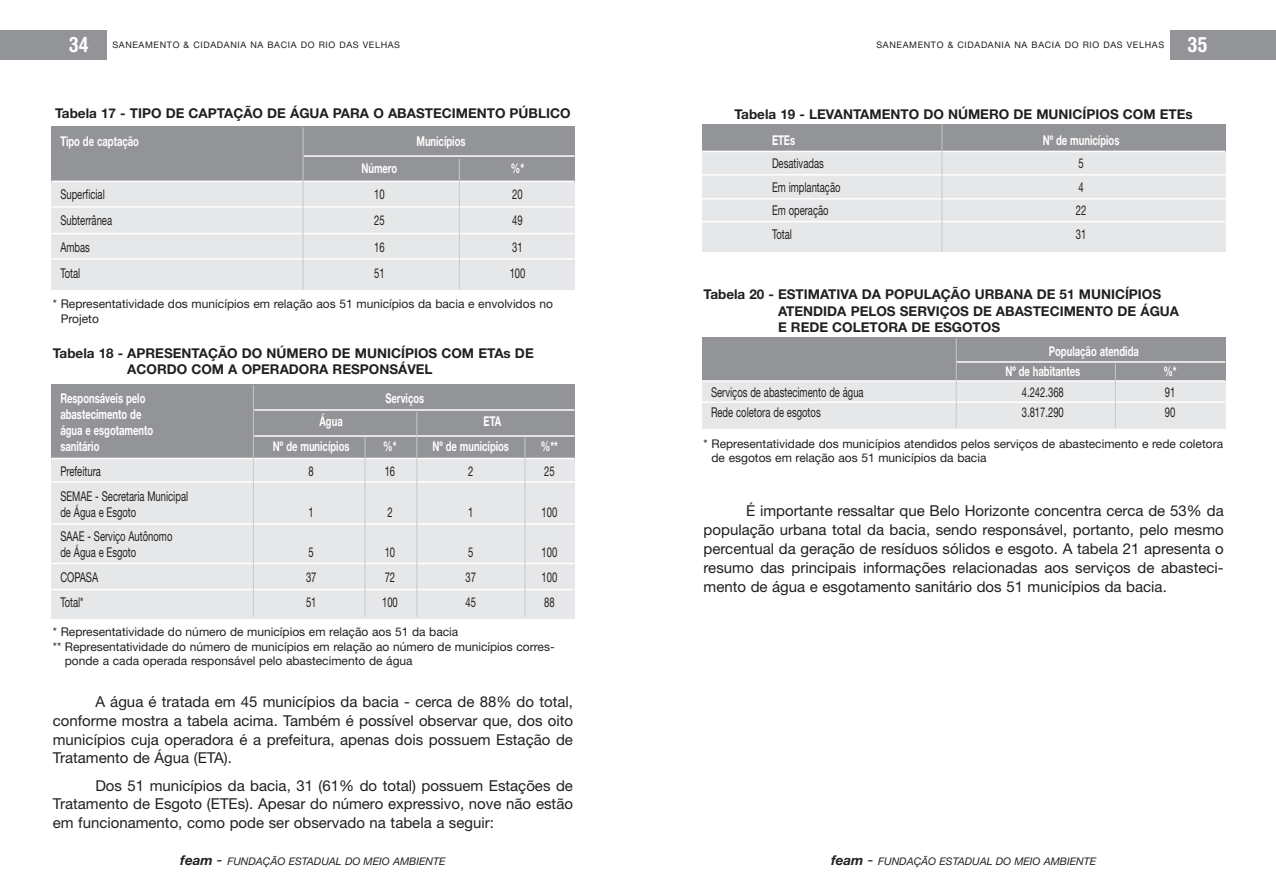
<style>
.page{position:relative;width:1276px;height:893px;background:#fff}
.page>*{position:absolute;margin:0;border:0;box-sizing:border-box;transform-origin:0 0}
.t1{font:700 condensed 21px "Helvetica Rounded";color:#fff}
.t2{font:15px/18.8px "Helvetica Neue";color:#231f1f;text-align:justify}
.t3{font:700 13.5px/16.2px "Helvetica Neue";color:#231f1f}
.t4{font:13.5px/16px "Helvetica Neue";color:#231f1f;scale:.7 1}
.t5{font:700 13.5px/16px "Helvetica Neue";color:#fff;scale:.7 1}
.t6{font:12px/15px "Helvetica Neue";color:#231f1f}
.t7{font:italic 10.5px "Helvetica Neue";color:#231f1f}
.t8{font:9px "Helvetica Neue";letter-spacing:.07em;color:#231f1f}
.s1{font-weight:700;font-size:13.5px}
.s2{font-size:15px}
</style>
<div class="page">
<div style="left:702px;top:337px;width:523px;height:91px;background:#e6e7e8"></div>
<div style="left:702px;top:337px;width:523px;height:44px;background:#939497"></div>
<div style="left:702px;top:124px;width:523px;height:128px;background:#e6e7e8"></div>
<div style="left:702px;top:124px;width:523px;height:28px;background:#939497"></div>
<div style="left:51px;top:384px;width:523px;height:234px;background:#e6e7e8"></div>
<div style="left:51px;top:384px;width:523px;height:74px;background:#939497"></div>
<div style="left:51px;top:126px;width:523px;height:164px;background:#e6e7e8"></div>
<div style="left:51px;top:126px;width:523px;height:56px;background:#939497"></div>
<div style="left:1170px;top:30px;width:106px;height:30px;background:#939497"></div>
<div style="left:0;top:30px;width:107px;height:30px;background:#939497"></div>
<hr style="left:51px;top:181px;width:523px;height:1px;background:#fff">
<hr style="left:304px;top:155px;width:270px;height:2px;background:#fff">
<hr style="left:51px;top:206px;width:523px;height:2px;background:#fff">
<hr style="left:51px;top:233px;width:523px;height:1px;background:#fff">
<hr style="left:51px;top:258px;width:523px;height:1px;background:#fff">
<hr style="left:51px;top:457px;width:523px;height:2px;background:#fff">
<hr style="left:51px;top:481px;width:523px;height:1px;background:#fff">
<hr style="left:51px;top:523px;width:523px;height:1px;background:#fff">
<hr style="left:51px;top:562px;width:523px;height:2px;background:#fff">
<hr style="left:51px;top:588px;width:523px;height:2px;background:#fff">
<hr style="left:254px;top:435px;width:320px;height:2px;background:#fff">
<hr style="left:254px;top:409px;width:320px;height:2px;background:#fff">
<hr style="left:702px;top:151px;width:523px;height:1px;background:#fff">
<hr style="left:702px;top:174px;width:523px;height:2px;background:#fff">
<hr style="left:702px;top:198px;width:523px;height:1px;background:#fff">
<hr style="left:702px;top:221px;width:523px;height:1px;background:#fff">
<hr style="left:702px;top:380px;width:523px;height:2px;background:#fff">
<hr style="left:702px;top:401px;width:523px;height:2px;background:#fff">
<hr style="left:956px;top:361px;width:269px;height:2px;background:#fff">
<hr style="left:303px;top:127px;width:1px;height:162px;background:#c7c8ca">
<hr style="left:459px;top:159px;width:1px;height:130px;background:#c7c8ca">
<hr style="left:253px;top:385px;width:1px;height:232px;background:#c7c8ca">
<hr style="left:416px;top:412px;width:1px;height:205px;background:#c7c8ca">
<hr style="left:365px;top:437px;width:1px;height:180px;background:#c7c8ca">
<hr style="left:524px;top:437px;width:1px;height:180px;background:#c7c8ca">
<hr style="left:941px;top:124px;width:1px;height:127px;background:#c7c8ca">
<hr style="left:956px;top:338px;width:1px;height:90px;background:#c7c8ca">
<hr style="left:1115px;top:364px;width:1px;height:64px;background:#c7c8ca">
<h1 class="t1" style="left:69px;top:36px;width:22px">34</h1>
<p class="t8" style="left:112px;top:42px;width:289px">SANEAMENTO &amp; CIDADANIA NA BACIA DO RIO DAS VELHAS</p>
<p class="t3" style="left:55px;top:106px;width:517px">Tabela 17 - TIPO DE CAPTAÇÃO DE ÁGUA PARA O ABASTECIMENTO PÚBLICO</p>
<p class="t5" style="left:60px;top:135px;width:114px">Tipo de captação</p>
<p class="t5" style="left:416px;top:135px;width:72px">Municípios</p>
<p class="t5" style="left:361px;top:161px;width:53px">Número</p>
<p class="t5" style="left:511px;top:161px;width:20px">%*</p>
<p class="t4" style="left:60px;top:188px;width:65px">Superficial</p>
<p class="t4" style="left:374px;top:188px;width:17px">10</p>
<p class="t4" style="left:512px;top:188px;width:17px">20</p>
<p class="t4" style="left:60px;top:214px;width:75px">Subterrânea</p>
<p class="t4" style="left:374px;top:214px;width:17px">25</p>
<p class="t4" style="left:512px;top:214px;width:17px">49</p>
<p class="t4" style="left:60px;top:240px;width:44px">Ambas</p>
<p class="t4" style="left:374px;top:240px;width:17px">16</p>
<p class="t4" style="left:512px;top:240px;width:17px">31</p>
<p class="t4" style="left:60px;top:267px;width:30px">Total</p>
<p class="t4" style="left:374px;top:267px;width:17px">51</p>
<p class="t4" style="left:510px;top:267px;width:24px">100</p>
<p class="t6" style="left:61px;top:298px;width:494px;text-indent:-8px">* Representatividade dos municípios em relação aos 51 municípios da bacia e envolvidos no<br>Projeto</p>
<p class="t3" style="left:127px;top:346px;width:408px;text-indent:-74px">Tabela 18 - APRESENTAÇÃO DO NÚMERO DE MUNICÍPIOS COM ETAs DE<br>ACORDO COM A OPERADORA RESPONSÁVEL</p>
<p class="t5" style="left:60px;top:391px;width:123px">Responsáveis pelo</p>
<p class="t5" style="left:385px;top:391px;width:57px">Serviços</p>
<p class="t5" style="left:60px;top:407px;width:134px">abastecimento de água e esgotamento</p>
<p class="t5" style="left:319px;top:414px;width:35px">Água</p>
<p class="t5" style="left:483px;top:414px;width:27px">ETA</p>
<p class="t5" style="left:60px;top:439px;width:57px">sanitário</p>
<p class="t5" style="left:273px;top:439px;width:111px">Nº de municípios</p>
<p class="t5" style="left:383px;top:439px;width:20px">%*</p>
<p class="t5" style="left:432px;top:439px;width:111px">Nº de municípios</p>
<p class="t5" style="left:541px;top:439px;width:26px">%**</p>
<p class="t4" style="left:60px;top:464px;width:59px">Prefeitura</p>
<p class="t4" style="left:309px;top:464px;width:9px">8</p>
<p class="t4" style="left:385px;top:464px;width:17px">16</p>
<p class="t4" style="left:468px;top:464px;width:9px">2</p>
<p class="t4" style="left:544px;top:464px;width:17px">25</p>
<p class="t4" style="left:60px;top:489px;width:184px">SEMAE - Secretaria Municipal de Água e Esgoto</p>
<p class="t4" style="left:309px;top:505px;width:9px">1</p>
<p class="t4" style="left:387px;top:505px;width:9px">2</p>
<p class="t4" style="left:468px;top:505px;width:9px">1</p>
<p class="t4" style="left:541px;top:505px;width:24px">100</p>
<p class="t4" style="left:60px;top:529px;width:162px">SAAE - Serviço Autônomo de Água e Esgoto</p>
<p class="t4" style="left:309px;top:546px;width:9px">5</p>
<p class="t4" style="left:385px;top:546px;width:17px">10</p>
<p class="t4" style="left:468px;top:546px;width:9px">5</p>
<p class="t4" style="left:541px;top:546px;width:24px">100</p>
<p class="t4" style="left:60px;top:570px;width:55px">COPASA</p>
<p class="t4" style="left:306px;top:570px;width:17px">37</p>
<p class="t4" style="left:385px;top:570px;width:17px">72</p>
<p class="t4" style="left:465px;top:570px;width:17px">37</p>
<p class="t4" style="left:541px;top:570px;width:24px">100</p>
<p class="t4" style="left:60px;top:595px;width:35px">Total*</p>
<p class="t4" style="left:306px;top:595px;width:17px">51</p>
<p class="t4" style="left:382px;top:595px;width:24px">100</p>
<p class="t4" style="left:465px;top:595px;width:17px">45</p>
<p class="t4" style="left:544px;top:595px;width:17px">88</p>
<p class="t6" style="left:53px;top:625px;width:407px">* Representatividade do número de municípios em relação aos 51 da bacia</p>
<p class="t6" style="left:53px;top:640px;width:503px">** Representatividade do número de municípios em relação ao número de municípios corres-</p>
<p class="t6" style="left:65px;top:654px;width:349px">ponde a cada operada responsável pelo abastecimento de água</p>
<p class="t2" style="left:53px;top:693px;width:522px;text-indent:43px">A água é tratada em 45 municípios da bacia - cerca de 88% do total, conforme mostra a tabela acima. Também é possível observar que, dos oito municípios cuja operadora é a prefeitura, apenas dois possuem Estação de Tratamento de Água (ETA).</p>
<p class="t2" style="left:53px;top:777px;width:522px;text-indent:43px">Dos 51 municípios da bacia, 31 (61% do total) possuem Estações de Tratamento de Esgoto (ETEs). Apesar do número expressivo, nove não estão em funcionamento, como pode ser observado na tabela a seguir:</p>
<p class="t7" style="left:180px;top:857px;width:267px"><span class="s1">feam</span> <span class="s2">-</span> FUNDAÇÃO ESTADUAL DO MEIO AMBIENTE</p>
<p class="t8" style="left:876px;top:42px;width:289px">SANEAMENTO &amp; CIDADANIA NA BACIA DO RIO DAS VELHAS</p>
<h1 class="t1" style="left:1187px;top:36px;width:22px">35</h1>
<p class="t3" style="left:734px;top:107px;width:460px">Tabela 19 - LEVANTAMENTO DO NÚMERO DE MUNICÍPIOS COM ETEs</p>
<p class="t5" style="left:772px;top:133px;width:34px">ETEs</p>
<p class="t5" style="left:1043px;top:133px;width:111px">Nº de municípios</p>
<p class="t4" style="left:772px;top:157px;width:75px">Desativadas</p>
<p class="t4" style="left:1078px;top:157px;width:9px">5</p>
<p class="t4" style="left:772px;top:180px;width:99px">Em implantação</p>
<p class="t4" style="left:1078px;top:180px;width:9px">4</p>
<p class="t4" style="left:772px;top:204px;width:82px">Em operação</p>
<p class="t4" style="left:1076px;top:204px;width:17px">22</p>
<p class="t4" style="left:772px;top:227px;width:30px">Total</p>
<p class="t4" style="left:1076px;top:227px;width:17px">31</p>
<p class="t3" style="left:778px;top:287px;width:403px;text-indent:-74px">Tabela 20 - ESTIMATIVA DA POPULAÇÃO URBANA DE 51 MUNICÍPIOS<br>ATENDIDA PELOS SERVIÇOS DE ABASTECIMENTO DE ÁGUA<br>E REDE COLETORA DE ESGOTOS</p>
<p class="t5" style="left:1005px;top:342px;width:192px;line-height:20.1px;text-indent:43px">População atendida<br>Nº de habitantes</p>
<p class="t5" style="left:1163px;top:365px;width:20px">%*</p>
<p class="t4" style="left:711px;top:385px;width:219px">Serviços de abastecimento de água</p>
<p class="t4" style="left:1022px;top:385px;width:62px">4.242.368</p>
<p class="t4" style="left:1164px;top:385px;width:17px">91</p>
<p class="t4" style="left:711px;top:405px;width:158px">Rede coletora de esgotos</p>
<p class="t4" style="left:1022px;top:405px;width:62px">3.817.290</p>
<p class="t4" style="left:1164px;top:405px;width:17px">90</p>
<p class="t6" style="left:711px;top:437px;width:513px;line-height:14.4px;text-indent:-8px">* Representatividade dos municípios atendidos pelos serviços de abastecimento e rede coletora de esgotos em relação aos 51 municípios da bacia</p>
<p class="t2" style="left:703px;top:503px;width:522px;text-indent:43px">É importante ressaltar que Belo Horizonte concentra cerca de 53% da população urbana total da bacia, sendo responsável, portanto, pelo mesmo percentual da geração de resíduos sólidos e esgoto. A tabela 21 apresenta o resumo das principais informações relacionadas aos serviços de abasteci&shy;mento de água e esgotamento sanitário dos 51 municípios da bacia.</p>
<p class="t7" style="left:831px;top:857px;width:267px"><span class="s1">feam</span> <span class="s2">-</span> FUNDAÇÃO ESTADUAL DO MEIO AMBIENTE</p>
</div>
